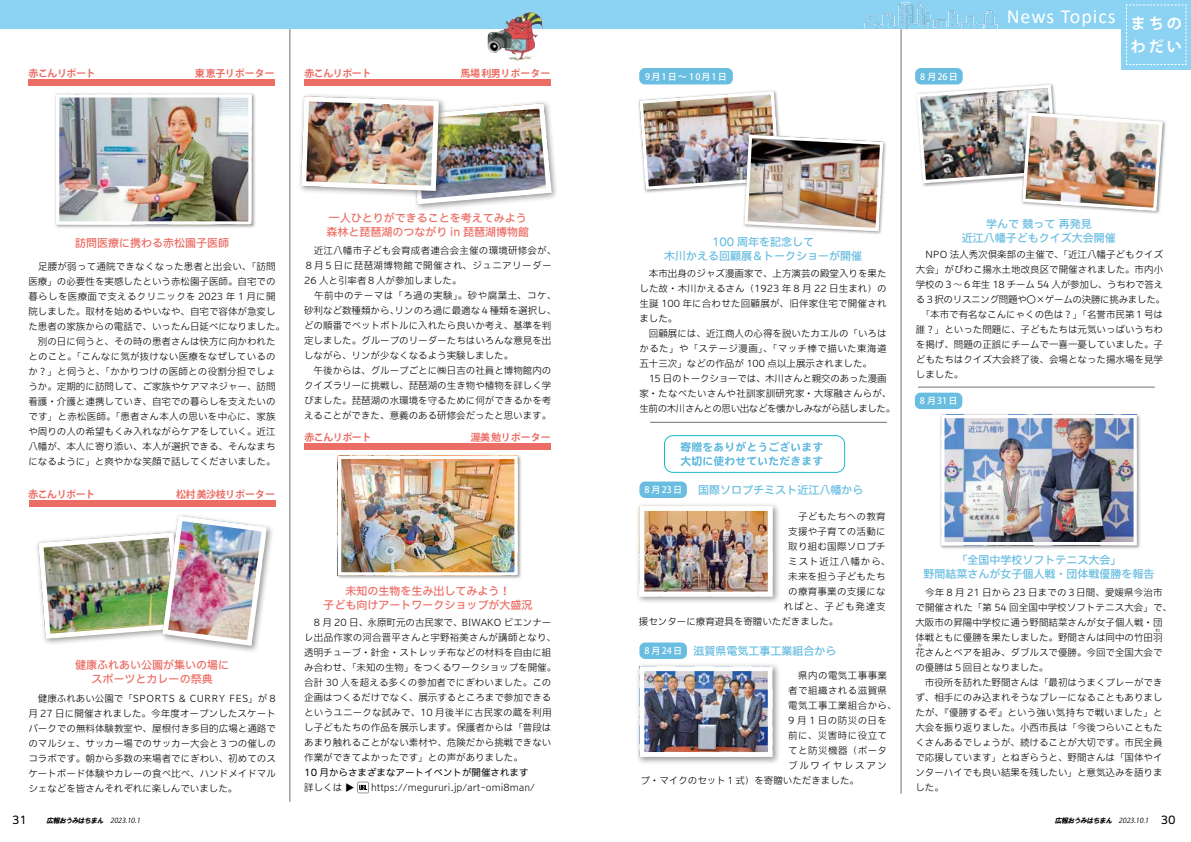
<style>
.page{position:relative;width:1191px;height:842px;background:#fff}
.page>*{position:absolute;margin:0;border:0;box-sizing:border-box;transform-origin:0 0}
.t1{font:20px "Calibri";letter-spacing:.05em;color:#fff}
.t2{font:700 15px "Koz Go Pr 6 N";letter-spacing:.2em;color:#fff}
.t3{font:500 11px/14px "Iwa UCDA Goth Std";color:#68bde1;text-align:center}
.t4{font:500 11px/14px "Iwa UCDA Goth Std";color:#ec6d65;text-align:center}
.t5{font:100 11px "Iwa UCDA Goth Std";color:#000}
.t6{font:700 10px "Koz Go Pr 6 N";color:#ec6d65}
.t7{font:700 10px "Koz Go Pr 6 N";letter-spacing:-.05em;color:#ec6d65}
.t8{font:300 9.5px/15px "Iwa UCDA Goth Std";color:#000}
.t9{font:300 9.5px "Iwa UCDA Goth Std";letter-spacing:.045em;color:#000}
.t10{font:300 9.5px "Iwa UCDA Goth Std";letter-spacing:.05em;color:#000}
.t11{font:300 9.5px "Iwa UCDA Goth Std";letter-spacing:.025em;color:#000}
.t12{font:300 9.5px "Iwa UCDA Goth Std";letter-spacing:.02em;color:#000}
.t13{font:100 9.5px "Iwa UCDA Goth Std";color:#000}
.t14{font:300 9.5px "Iwa UCDA Goth Std";letter-spacing:.09em;color:#000}
.t15{font:300 9.5px "Iwa UCDA Goth Std";letter-spacing:.085em;color:#000}
.t16{font:300 9.5px "Iwa UCDA Goth Std";letter-spacing:.175em;color:#000}
.t17{font:500 9px "Koz Go Pr 6 N";letter-spacing:.125em;color:#fff}
.t18{font:italic 7px "Koz Go Pr 6 N";color:#000}
.t19{font:italic 7px "HGS Soei Kakugothic UB";color:#000}
.t20{font:300 4.8px "Iwa UCDA Goth Std";color:#000}
.s1{font-family:"HGS Soei Kakugothic UB";font-weight:400}
</style>
<div class="page">
<div style="left:0;top:0;width:1191px;height:28px;background:#8cd2f3"></div>
<div style="left:1121px;top:0;width:70px;height:69px;background:#8cd2f3"></div>
<svg style="left:1126px;top:4px;width:60px;height:61px"></svg>
<img style="left:863px;top:3px;width:136px;height:27px">
<img style="left:519px;top:12px;width:22px;height:5px">
<hr style="left:290px;top:29px;width:1px;height:773px;background:#727171">
<hr style="left:901px;top:29px;width:1px;height:765px;background:#727171">
<div style="left:664px;top:435px;width:181px;height:38px;border:1px solid #1bb8ce;border-radius:9px"></div>
<svg style="left:357px;top:782px;width:12px;height:11px"></svg>
<div style="left:304px;top:444px;width:247px;height:6px;background:#ec6d65"></div>
<div style="left:28px;top:80px;width:247px;height:6px;background:#ec6d65"></div>
<div style="left:304px;top:80px;width:247px;height:6px;background:#ec6d65"></div>
<div style="left:29px;top:500px;width:247px;height:7px;background:#ec6d65"></div>
<hr style="left:918px;top:387px;width:236px;height:1px;background:#727171">
<hr style="left:650px;top:422px;width:237px;height:1px;background:#727171">
<div style="left:336px;top:454px;width:186px;height:126px;background:#000;opacity:.4"></div>
<img style="left:342px;top:460px;width:172px;height:111px">
<div style="left:338px;top:456px;width:180px;height:119px;border:3px solid #fff"></div>
<div style="left:54px;top:92px;width:202px;height:137px;background:#000;opacity:.4"></div>
<img style="left:60px;top:98px;width:188px;height:123px">
<div style="left:56px;top:94px;width:196px;height:131px;border:3px solid #fff"></div>
<div style="left:939px;top:413px;width:202px;height:136px;background:#000;opacity:.4"></div>
<img style="left:945px;top:419px;width:187px;height:122px">
<div style="left:941px;top:415px;width:195px;height:130px;border:3px solid #fff"></div>
<div style="left:639px;top:68px;width:94px;height:16px;background:#68bde1;border-radius:6px"></div>
<div style="left:915px;top:393px;width:47px;height:16px;background:#68bde1;border-radius:6px"></div>
<div style="left:915px;top:68px;width:47px;height:16px;background:#68bde1;border-radius:6px"></div>
<svg style="left:680px;top:442px;width:142px;height:24px"></svg>
<div style="left:159px;top:512px;width:115px;height:141px;background:#000;opacity:.4"></div>
<img style="left:37px;top:513px;width:233px;height:135px">
<div style="left:406px;top:100px;width:153px;height:112px;background:#000;opacity:.4"></div>
<img style="left:299px;top:95px;width:255px;height:112px">
<div style="left:1020px;top:111px;width:146px;height:104px;background:#000;opacity:.4"></div>
<img style="left:916px;top:83px;width:248px;height:130px">
<div style="left:742px;top:133px;width:145px;height:102px;background:#000;opacity:.4"></div>
<img style="left:638px;top:90px;width:247px;height:143px">
<div style="left:639px;top:642px;width:48px;height:17px;background:#68bde1;border-radius:6px"></div>
<div style="left:635px;top:663px;width:146px;height:102px;background:#000;opacity:.4"></div>
<img style="left:645px;top:672px;width:121px;height:79px">
<div style="left:639px;top:666px;width:133px;height:91px;border:5px solid #fff"></div>
<div style="left:639px;top:481px;width:48px;height:17px;background:#68bde1;border-radius:6px"></div>
<div style="left:635px;top:502px;width:146px;height:103px;background:#000;opacity:.4"></div>
<img style="left:645px;top:512px;width:121px;height:79px">
<div style="left:639px;top:506px;width:133px;height:91px;border:5px solid #fff"></div>
<h1 class="t1" style="left:1006px;top:3px;width:111px">News Topics</h1>
<h2 class="t2" style="left:1130px;top:15px;width:52px">まちの</h2>
<h2 class="t2" style="left:1130px;top:38px;width:52px">わだい</h2>
<p class="t7" style="left:29px;top:68px;width:69px">赤こんリポート</p>
<p class="t6" style="left:195px;top:68px;width:82px">東恵子リポーター</p>
<p class="t7" style="left:304px;top:68px;width:68px">赤こんリポート</p>
<p class="t6" style="left:460px;top:68px;width:91px">馬場利男リポーター</p>
<p class="t17" style="left:645px;top:71px;width:83px">9月1日～ 10月1日</p>
<p class="t17" style="left:920px;top:71px;width:39px">8 月26日</p>
<p class="t4" style="left:75px;top:235px;width:155px">訪問医療に携わる赤松園子医師</p>
<p class="t8" style="left:28px;top:258px;width:258px">　足腰が弱って通院できなくなった患者と出会い、「訪問医療」の必要性を実感したという赤松園子医師。自宅での暮らしを医療面で支えるクリニックを 2023 年 1 月に開院しました。取材を始めるやいなや、自宅で容体が急変した患者の家族からの電話で、いったん日延べになりました。　別の日に伺うと、その時の患者さんは快方に向かわれたとのこと。「こんなに気が抜けない医療をなぜしているのか？」と伺うと、「かかりつけの医師との役割分担でしょうか。定期的に訪問して、ご家族やケアマネジャー、訪問看護・介護と連携していき、自宅での暮らしを支えたいのです」と赤松医師。「患者さん本人の思いを中心に、家族や周りの人の希望もくみ入れながらケアをしていく。近江八幡が、本人に寄り添い、本人が選択できる、そんなまちになるように」と爽やかな笑顔で話してくださいました。</p>
<p class="t4" style="left:326px;top:210px;width:204px;text-align:left">一人ひとりができることを考えてみよう森林と琵琶湖のつながり in 琵琶湖博物館</p>
<p class="t12" style="left:304px;top:244px;width:254px">　近江八幡市子ども会育成者連合会主催の環境研修会が、</p>
<p class="t9" style="left:304px;top:259px;width:249px">８月５日に琵琶湖博物館で開催され、ジュニアリーダー</p>
<p class="t8" style="left:304px;top:272px;width:159px">26 人と引率者８人が参加しました。</p>
<p class="t10" style="left:304px;top:289px;width:254px">　午前中のテーマは「ろ過の実験」。砂や腐葉土、コケ、</p>
<p class="t8" style="left:395px;top:302px;width:163px">リンのろ過に最適な４種類を選択し、</p>
<p class="t8" style="left:304px;top:302px;width:249px">砂利など数種類から、<br>どの順番でペットボトルに入れたら良いか考え、基準を判定しました。グループのリーダーたちはいろんな意見を出しながら、リンが少なくなるよう実験しました。<br>　午後からは、グループごとに㈱日吉の社員と博物館内のクイズラリーに挑戦し、琵琶湖の生き物や植物を詳しく学びました。琵琶湖の水環境を守るために何ができるかを考えることができた、意義のある研修会だったと思います。</p>
<p class="t7" style="left:304px;top:432px;width:68px">赤こんリポート</p>
<p class="t6" style="left:470px;top:432px;width:82px">渥美勉リポーター</p>
<p class="t3" style="left:664px;top:234px;width:199px">100 周年を記念して<br>木川かえる回顧展＆トークショーが開催</p>
<p class="t8" style="left:639px;top:265px;width:257px">　本市出身のジャズ漫画家で、上方演芸の殿堂入りを果たした故・木川かえるさん（1923 年 8 月 22 日生まれ）の生誕 100 年に合わせた回顧展が、旧伴家住宅で開催されました。<br>　回顧展には、近江商人の心得を説いたカエルの「いろはかるた」や「ステージ漫画」、「マッチ棒で描いた東海道五十三次」などの作品が 100 点以上展示されました。　15 日のトークショーでは、木川さんと親交のあった漫画家・たなべたいさんや社訓家訓研究家・大塚融さんらが、生前の木川さんとの思い出などを懐かしみながら話しました。</p>
<p class="t3" style="left:962px;top:216px;width:155px">学んで競って再発見<br>近江八幡子どもクイズ大会開催</p>
<p class="t8" style="left:916px;top:246px;width:251px">　NPO 法人秀次倶楽部の主催で、「近江八幡子どもクイズ大会」がびわこ揚水土地改良区で開催されました。市内小学校の３～６年生 18 チーム 54 人が参加し、うちわで答える３択のリスニング問題や〇×ゲームの決勝に挑みました。　「本市で有名なこんにゃくの色は？」「名誉市民第１号は誰？」といった問題に、子どもたちは元気いっぱいうちわを掲げ、問題の正誤にチームで一喜一憂していました。子どもたちはクイズ大会終了後、会場となった揚水場を見学しました。</p>
<p class="t17" style="left:919px;top:396px;width:39px">8月31日</p>
<p class="t7" style="left:28px;top:489px;width:68px">赤こんリポート</p>
<p class="t6" style="left:176px;top:489px;width:101px">松村美沙枝リポーター</p>
<p class="t17" style="left:644px;top:485px;width:39px">8月23日</p>
<p class="t3" style="left:698px;top:482px;width:166px">国際ソロプチミスト近江八幡から</p>
<p class="t4" style="left:75px;top:657px;width:156px">健康ふれあい公園が集いの場にスポーツとカレーの祭典</p>
<p class="t8" style="left:28px;top:691px;width:249px;text-align:justify">　健康ふれあい公園で「SPORTS &amp; CURRY FES」が 8月 27 日に開催されました。今年度オープンしたスケートパークでの無料体験教室や、屋根付き多目的広場と通路でのマルシェ、サッカー場でのサッカー大会と３つの催しのコラボです。朝から多数の来場者でにぎわい、初めてのスケートボード体験やカレーの食べ比べ、ハンドメイドマルシェなどを皆さんそれぞれに楽しんでいました。</p>
<p class="t4" style="left:323px;top:583px;width:211px">未知の生物を生み出してみよう!<br>子ども向けアートワークショップが大盛況</p>
<p class="t8" style="left:304px;top:614px;width:253px">　8 月 20 日、永原町元の古民家で、BIWAKO ビエンナーレ出品作家の河合晋平さんと宇野裕美さんが講師となり、透明チューブ・針金・ストレッチ布などの材料を自由に組み合わせ、「未知の生物」をつくるワークショップを開催。合計 30 人を超える多くの参加者でにぎわいました。この企画はつくるだけでなく、展示するところまで参加できるというユニークな試みで、10 月後半に古民家の蔵を利用し子どもたちの作品を展示します。保護者からは「普段はあまり触れることがない素材や、危険だから挑戦できない作業ができてよかったです」との声がありました。</p>
<p class="t13" style="left:304px;top:765px;width:226px">10 月からさまざまなアートイベントが開催されます</p>
<p class="t8" style="left:371px;top:780px;width:165px">https://megururi.jp/art-omi8man/</p>
<p class="t8" style="left:304px;top:780px;width:52px">詳しくは <span class="s1">▶</span></p>
<p class="t11" style="left:788px;top:509px;width:99px">　子どもたちへの教育</p>
<p class="t11" style="left:788px;top:524px;width:99px">支援や子育ての活動に</p>
<p class="t11" style="left:788px;top:539px;width:99px">取り組む国際ソロプチ</p>
<p class="t14" style="left:788px;top:555px;width:103px">ミスト近江八幡から、</p>
<p class="t11" style="left:788px;top:570px;width:99px">未来を担う子どもたち</p>
<p class="t11" style="left:788px;top:585px;width:99px">の療育事業の支援にな</p>
<p class="t15" style="left:784px;top:600px;width:103px">ればと、子ども発達支</p>
<p class="t8" style="left:639px;top:613px;width:201px">援センターに療育遊具を寄贈いただきました。</p>
<p class="t17" style="left:644px;top:646px;width:39px">8月24日</p>
<p class="t3" style="left:693px;top:643px;width:144px">滋賀県電気工事工業組合から</p>
<p class="t9" style="left:788px;top:669px;width:100px">　県内の電気工事事業</p>
<p class="t9" style="left:788px;top:684px;width:100px">者で組織される滋賀県</p>
<p class="t9" style="left:788px;top:699px;width:110px">電気工事工業組合から、</p>
<p class="t10" style="left:788px;top:714px;width:100px">9 月 1 日の防災の日を</p>
<p class="t10" style="left:788px;top:729px;width:100px">前に、災害時に役立て</p>
<p class="t10" style="left:788px;top:744px;width:100px">てと防災機器（ポータ</p>
<p class="t16" style="left:788px;top:759px;width:100px">ブルワイヤレスアン</p>
<p class="t8" style="left:640px;top:772px;width:220px">プ・マイクのセット１式）を寄贈いただきました。</p>
<p class="t3" style="left:923px;top:552px;width:232px">「全国中学校ソフトテニス大会「<br>野間結菜さんが女子個人戦・団体戦優勝を報告</p>
<p class="t8" style="left:915px;top:584px;width:258px">　今年 8 月 21 日から 23 日までの３日間、愛媛県今治市で開催された「第 54 回全国中学校ソフトテニス大会」で、大阪市の昇陽中学校に通う野間結菜さんが女子個人戦・団体戦ともに優勝を果たしました。野間さんは同中の竹田羽</p>
<p class="t20" style="left:1155px;top:627px;width:6px">わ</p>
<p class="t8" style="left:915px;top:644px;width:249px">花さんとペアを組み、ダブルスで優勝。今回で全国大会で</p>
<p class="t20" style="left:917px;top:642px;width:6px">か</p>
<p class="t8" style="left:915px;top:659px;width:249px">の優勝は５回目となりました。<br>　市役所を訪れた野間さんは「最初はうまくプレーができず、相手にのみ込まれそうなプレーになることもありましたが、『優勝するぞ』という強い気持ちで戦いました」と大会を振り返りました。小西市長は「今後つらいこともたくさんあるでしょうが、続けることが大切です。市民全員で応援しています」とねぎらうと、野間さんは「国体やインターハイでも良い結果を残したい」と意気込みを語りました。</p>
<p class="t5" style="left:12px;top:812px;width:16px">31</p>
<p class="t19" style="left:46px;top:817px;width:60px">広報おうみはちまん</p>
<p class="t18" style="left:110px;top:817px;width:34px">2023.10.1</p>
<p class="t19" style="left:1055px;top:817px;width:60px">広報おうみはちまん</p>
<p class="t18" style="left:1118px;top:817px;width:34px">2023.10.1</p>
<p class="t5" style="left:1160px;top:812px;width:16px">30</p>
</div>
